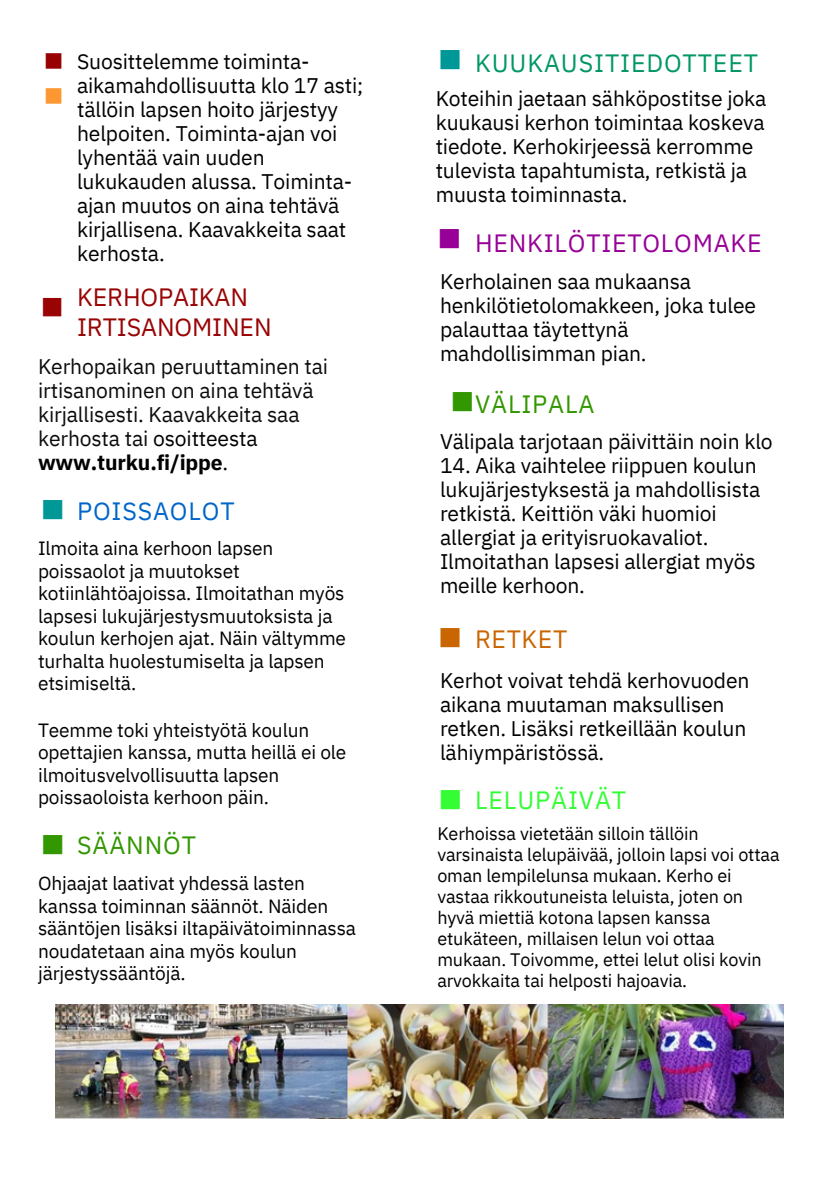
<style>
.page{position:relative;width:839px;height:1191px;background:#fff}
.page>*{position:absolute;margin:0;border:0;box-sizing:border-box;transform-origin:0 0}
.t1{font:49px "Montserrat";color:#009797}
.t2{font:49px "Montserrat";color:#339701}
.t3{font:49px "Montserrat";color:#ca6601}
.t4{font:49px "Montserrat";color:#34fd34}
.t5{font:49px "Montserrat";color:#970197}
.t6{font:47px "Montserrat";color:#990303}
.t7{font:39.8px "Montserrat";color:#970101}
.t8{font:25px/30px "IBM Plex Sans";letter-spacing:-.005em;color:#990303}
.t9{font:25px "IBM Plex Sans";letter-spacing:.03em;color:#970197}
.t10{font:25px "IBM Plex Sans";letter-spacing:.035em;color:#019766}
.t11{font:25px "IBM Plex Sans";letter-spacing:.035em;color:#339701}
.t12{font:25px "IBM Plex Sans";letter-spacing:.035em;color:#0166ca}
.t13{font:25px "IBM Plex Sans";letter-spacing:.035em;color:#34fd34}
.t14{font:25px "IBM Plex Sans";letter-spacing:.02em;color:#ca6601}
.t15{font:21.2px/24px "IBM Plex Sans";letter-spacing:-.01em;color:#000}
.t16{font:21.2px/24px "IBM Plex Sans";letter-spacing:-.01em;color:#0c0c0c}
.t17{font:19.2px/22.4px "IBM Plex Sans";letter-spacing:-.01em;color:#000}
.t18{font:18px/21px "IBM Plex Sans";letter-spacing:-.01em;color:#000}
.s1{color:#fd9731}
.s2{color:#000}
.s3{font-weight:700;color:#000}
</style>
<div class="page">
<img style="left:56px;top:1005px;width:727px;height:114px">
<h2 class="t7" style="left:81px;top:49px;width:60px;rotate:90deg">■ <span class="s1">■</span></h2>
<p class="t15" style="left:77px;top:49px;width:288px">Suosittelemme toiminta&shy;aikamahdollisuutta klo 17 asti; tällöin lapsen hoito järjestyy helpoiten. Toiminta-ajan voi lyhentää vain uuden lukukauden alussa. Toiminta&shy;ajan muutos on aina tehtävä kirjallisena. Kaavakkeita saat kerhosta.</p>
<h1 class="t6" style="left:38px;top:275px;width:30px">■</h1>
<h2 class="t8" style="left:77px;top:282px;width:196px">KERHOPAIKAN<br>IRTISANOMINEN</h2>
<h2 class="t16" style="left:38px;top:354px;width:291px">Kerhopaikan peruuttaminen tai irtisanominen on aina tehtävä kirjallisesti. Kaavakkeita saa kerhosta tai <span class="s2">osoitteesta </span><span class="s3">www.turku.fi/ippe</span><span class="s2">.</span></h2>
<h2 class="t1" style="left:38px;top:476px;width:31px">■</h2>
<p class="t12" style="left:77px;top:494px;width:159px">POISSAOLOT</p>
<p class="t17" style="left:38px;top:537px;width:309px">Ilmoita aina kerhoon lapsen poissaolot ja muutokset kotiinlähtöajoissa. Ilmoitathan myös lapsesi lukujärjestysmuutoksista ja koulun kerhojen ajat. Näin vältymme turhalta huolestumiselta ja lapsen etsimiseltä.</p>
<h1 class="t17" style="left:38px;top:718px;width:310px">Teemme toki yhteistyötä koulun opettajien kanssa, mutta heillä ei ole ilmoitusvelvollisuutta lapsen poissaoloista kerhoon päin.</h1>
<p class="t2" style="left:38px;top:811px;width:31px">■</p>
<h2 class="t11" style="left:77px;top:829px;width:120px">SÄÄNNÖT</h2>
<p class="t17" style="left:38px;top:872px;width:319px">Ohjaajat laativat yhdessä lasten kanssa toiminnan säännöt. Näiden sääntöjen lisäksi iltapäivätoiminnassa noudatetaan aina myös koulun järjestyssääntöjä.</p>
<h1 class="t1" style="left:435px;top:26px;width:31px">■</h1>
<h1 class="t10" style="left:475px;top:47px;width:284px">KUUKAUSITIEDOTTEET</h1>
<h1 class="t15" style="left:435px;top:86px;width:332px">Koteihin jaetaan sähköpostitse joka kuukausi kerhon toimintaa koskeva tiedote. Kerhokirjeessä kerromme tulevista tapahtumista, retkistä ja muusta toiminnasta.</h1>
<h2 class="t5" style="left:435px;top:205px;width:31px">■</h2>
<p class="t9" style="left:475px;top:227px;width:288px">HENKILÖTIETOLOMAKE</p>
<p class="t15" style="left:440px;top:269px;width:317px">Kerholainen saa mukaansa henkilötietolomakkeen, joka tulee palauttaa täytettynä mahdollisimman pian.</p>
<h2 class="t11" style="left:475px;top:388px;width:121px">VÄLIPALA</h2>
<h2 class="t2" style="left:447px;top:367px;width:31px">■</h2>
<h1 class="t15" style="left:440px;top:429px;width:334px">Välipala tarjotaan päivittäin noin klo</h1>
<h1 class="t15" style="left:440px;top:453px;width:322px">14. Aika vaihtelee riippuen koulun lukujärjestyksestä ja mahdollisista retkistä. Keittiön väki huomioi allergiat ja erityisruokavaliot.<br>Ilmoitathan lapsesi allergiat myös meille kerhoon.</h1>
<p class="t3" style="left:435px;top:603px;width:31px">■</p>
<h1 class="t14" style="left:475px;top:623px;width:94px">RETKET</h1>
<p class="t15" style="left:440px;top:668px;width:311px">Kerhot voivat tehdä kerhovuoden aikana muutaman maksullisen retken. Lisäksi retkeillään koulun lähiympäristössä.</p>
<h1 class="t4" style="left:435px;top:766px;width:31px">■</h1>
<h2 class="t13" style="left:475px;top:784px;width:153px">LELUPÄIVÄT</h2>
<p class="t18" style="left:437px;top:822px;width:344px">Kerhoissa vietetään silloin tällöin varsinaista lelupäivää, jolloin lapsi voi ottaa oman lempilelunsa mukaan. Kerho ei vastaa rikkoutuneista leluista, joten on hyvä miettiä kotona lapsen kanssa etukäteen, millaisen lelun voi ottaa mukaan. Toivomme, ettei lelut olisi kovin arvokkaita tai helposti hajoavia.</p>
</div>
